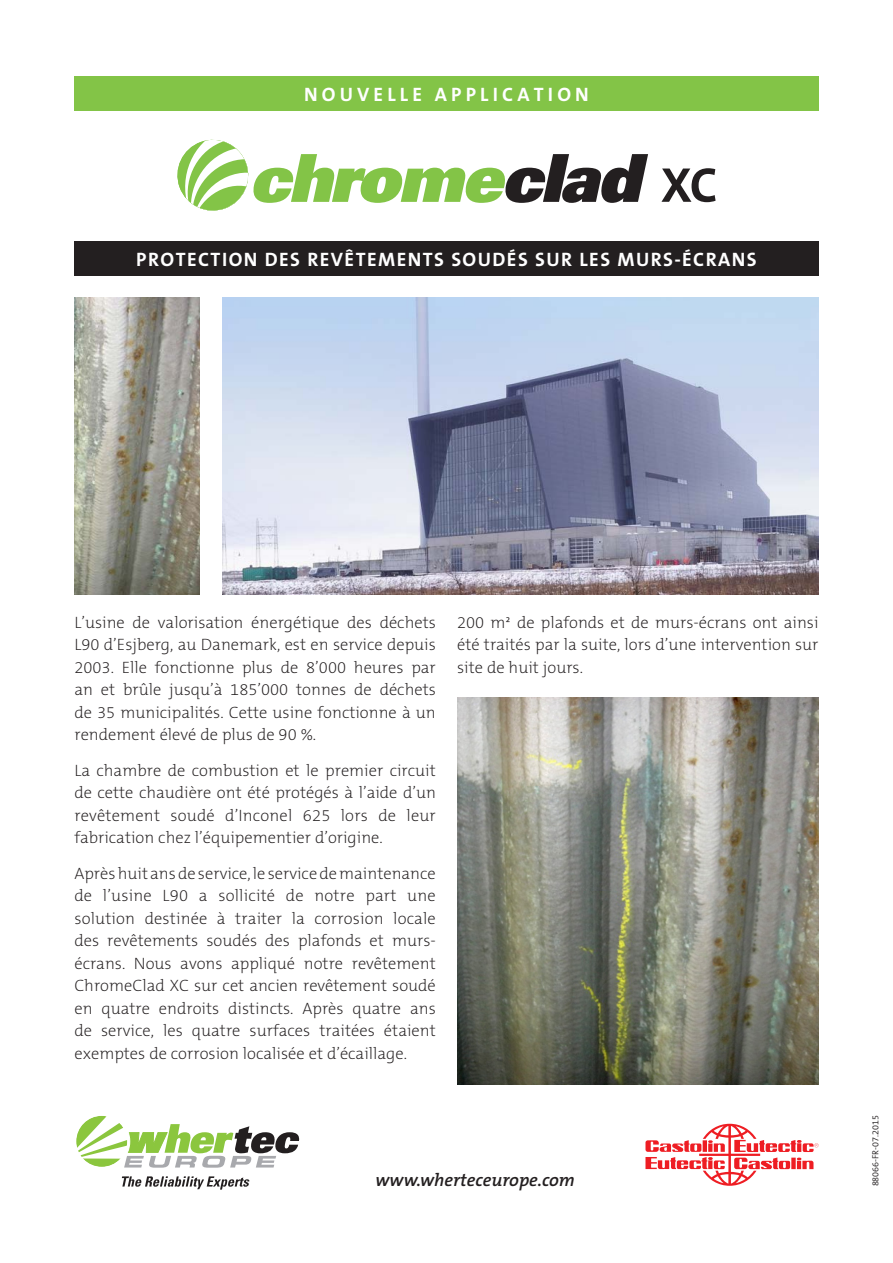
<style>
.page{position:relative;width:893px;height:1263px;background:#fff}
.page>*{position:absolute;margin:0;border:0;box-sizing:border-box;transform-origin:0 0}
.t1{font:700 19.5px "The Mix B W7";letter-spacing:.075em;color:#fff}
.t2{font:700 19.5px "The Mix B W7";letter-spacing:.215em;color:#fff}
.t3{font:italic 600 18px "The Mix B W6";color:#231f20}
.t4{font:200 16.5px/22.5px "The Mix B W2";color:#231f20;text-align:justify}
.t5{font:300 9px "The Mix B W4";color:#231f20}
</style>
<div class="page">
<img style="left:223px;top:298px;width:596px;height:296px">
<div style="left:74px;top:242px;width:745px;height:34px;background:#231f20"></div>
<div style="left:74px;top:77px;width:745px;height:34px;background:#83c447"></div>
<img style="left:457px;top:698px;width:362px;height:387px">
<img style="left:74px;top:298px;width:126px;height:296px">
<svg style="left:177px;top:139px;width:471px;height:72px"></svg>
<svg style="left:661px;top:168px;width:55px;height:34px"></svg>
<svg style="left:645px;top:1124px;width:174px;height:62px"></svg>
<div style="left:74px;top:1113px;width:56px;height:56px;border:1px solid #fff;border-radius:50%"></div>
<svg style="left:76px;top:1116px;width:224px;height:52px"></svg>
<svg style="left:122px;top:1176px;width:128px;height:13px"></svg>
<p class="t2" style="left:304px;top:82px;width:286px">NOUVELLE APPLICATION</p>
<p class="t1" style="left:136px;top:247px;width:622px">PROTECTION DES REVÊTEMENTS SOUDÉS SUR LES MURS-ÉCRANS</p>
<p class="t4" style="left:74px;top:611px;width:363px">L’usine de valorisation énergétique des déchets L90 d’Esjberg, au Danemark, est en service depuis 2003. Elle fonctionne plus de 8’000 heures par an et brûle jusqu’à 185’000 tonnes de déchets de 35 municipalités. Cette usine fonctionne à un rendement élevé de plus de 90 %.</p>
<p class="t4" style="left:74px;top:759px;width:363px">La chambre de combustion et le premier circuit de cette chaudière ont été protégés à l’aide d’un revêtement soudé d’Inconel 625 lors de leur fabrication chez l’équipementier d’origine.</p>
<p class="t4" style="left:74px;top:862px;width:363px">Après huit ans de service, le service de maintenance de l’usine L90 a sollicité de notre part une solution destinée à traiter la corrosion locale des revêtements soudés des plafonds et murs&shy;écrans. Nous avons appliqué notre revêtement ChromeClad XC sur cet ancien revêtement soudé en quatre endroits distincts. Après quatre ans de service, les quatre surfaces traitées étaient exemptes de corrosion localisée et d’écaillage.</p>
<p class="t4" style="left:457px;top:611px;width:363px">200 m² de plafonds et de murs-écrans ont ainsi été traités par la suite, lors d’une intervention sur site de huit jours.</p>
<p class="t3" style="left:375px;top:1169px;width:201px">www.wherteceurope.com</p>
<p class="t5" style="left:869px;top:1186px;width:73px;rotate:-90deg">88066-FR-07.2015</p>
</div>
